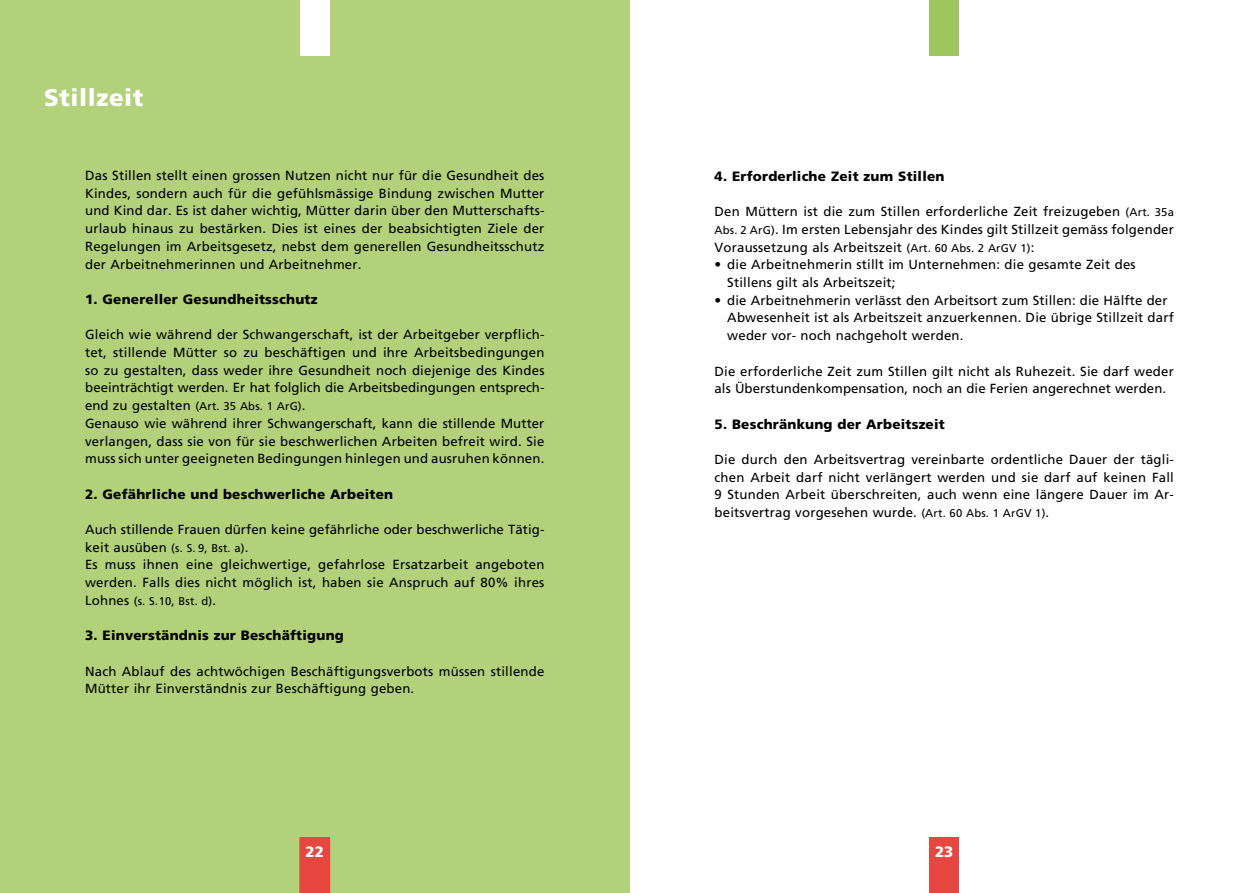
<style>
.page{position:relative;width:1259px;height:893px;background:#fff}
.page>*{position:absolute;margin:0;border:0;box-sizing:border-box;transform-origin:0 0}
.t1{font:900 24px "Frutiger";letter-spacing:.025em;color:#fff}
.t2{font:900 15px "Frutiger";color:#fff}
.t3{font:900 13.5px "Frutiger";letter-spacing:.015em;color:#000}
.t4{font:13.2px/17.7px "Frutiger";letter-spacing:.015em;color:#000;text-align:justify}
.t5{font:11.25px "Frutiger";letter-spacing:.015em;color:#000}
.s1{font-size:13.2px}
.s2{font-size:11.25px}
</style>
<div class="page">
<div style="left:0;top:0;width:629px;height:893px;background:#b3d17a"></div>
<div style="left:929px;top:838px;width:30px;height:55px;background:#e64741"></div>
<div style="left:929px;top:0;width:30px;height:55px;background:#9fc65e"></div>
<div style="left:300px;top:0;width:30px;height:55px;background:#fff"></div>
<div style="left:300px;top:837px;width:30px;height:56px;background:#e64741"></div>
<h1 class="t1" style="left:44px;top:83px;width:101px">Stillzeit</h1>
<p class="t4" style="left:85px;top:167px;width:461px">Das Stillen stellt einen grossen Nutzen nicht nur für die Gesundheit des Kindes, sondern auch für die gefühlsmässige Bindung zwischen Mutter und Kind dar. Es ist daher wichtig, Mütter darin über den Mutterschafts&shy;urlaub hinaus zu bestärken. Dies ist eines der beabsichtigten Ziele der Regelungen im Arbeitsgesetz, nebst dem generellen Gesundheitsschutz der Arbeitnehmerinnen und Arbeitnehmer.</p>
<p class="t3" style="left:85px;top:291px;width:234px">1. Genereller Gesundheitsschutz</p>
<p class="t4" style="left:85px;top:326px;width:461px">Gleich wie während der Schwangerschaft, ist der Arbeitgeber verpflich&shy;tet, stillende Mütter so zu beschäftigen und ihre Arbeitsbedingungen so zu gestalten, dass weder ihre Gesundheit noch diejenige des Kindes beeinträchtigt werden. Er hat folglich die Arbeitsbedingungen entsprech-</p>
<p class="t5" style="left:85px;top:400px;width:222px"><span class="s1">end zu gestalten</span> (Art. 35 Abs. 1 ArG)<span class="s1">.</span></p>
<p class="t4" style="left:85px;top:414px;width:461px">Genauso wie während ihrer Schwangerschaft, kann die stillende Mutter verlangen, dass sie von für sie beschwerlichen Arbeiten befreit wird. Sie muss sich unter geeigneten Bedingungen hinlegen und ausruhen können.</p>
<p class="t3" style="left:85px;top:486px;width:310px">2. Gefährliche und beschwerliche Arbeiten</p>
<p class="t4" style="left:85px;top:521px;width:461px">Auch stillende Frauen dürfen keine gefährliche oder beschwerliche Tätig-</p>
<p class="t5" style="left:85px;top:541px;width:165px"><span class="s1">keit ausüben</span> (s. S. 9, Bst. a)<span class="s1">.</span></p>
<p class="t4" style="left:85px;top:556px;width:461px">Es muss ihnen eine gleichwertige, gefahrlose Ersatzarbeit angeboten werden. Falls dies nicht möglich ist, haben sie Anspruch auf 80% ihres</p>
<p class="t5" style="left:85px;top:594px;width:133px"><span class="s1">Lohnes</span> (s. S.10, Bst. d)<span class="s1">.</span></p>
<p class="t3" style="left:85px;top:627px;width:260px">3. Einverständnis zur Beschäftigung</p>
<p class="t4" style="left:85px;top:662px;width:461px">Nach Ablauf des achtwöchigen Beschäftigungsverbots müssen stillende<br>Mütter ihr Einverständnis zur Beschäftigung geben.</p>
<p class="t2" style="left:305px;top:843px;width:20px">22</p>
<p class="t3" style="left:714px;top:168px;width:231px">4. Erforderliche Zeit zum Stillen</p>
<p class="t4" style="left:714px;top:203px;width:461px">Den Müttern ist die zum Stillen erforderliche Zeit freizugeben <span class="s2">(Art. 35a</span></p>
<p class="t4" style="left:714px;top:221px;width:461px"><span class="s2">Abs. 2 ArG)</span>. Im ersten Lebensjahr des Kindes gilt Stillzeit gemäss folgender</p>
<p class="t4" style="left:714px;top:238px;width:321px">Voraussetzung als Arbeitszeit <span class="s2">(Art. 60 Abs. 2 ArGV 1)</span>:</p>
<p class="t4" style="left:727px;top:256px;width:410px">die Arbeitnehmerin stillt im Unternehmen: die gesamte Zeit des</p>
<p class="t4" style="left:727px;top:274px;width:170px">Stillens gilt als Arbeitszeit;</p>
<p class="t4" style="left:727px;top:291px;width:442px">die Arbeitnehmerin verlässt den Arbeitsort zum Stillen: die Hälfte der</p>
<p class="t4" style="left:727px;top:309px;width:448px">Abwesenheit ist als Arbeitszeit anzuerkennen. Die übrige Stillzeit darf</p>
<p class="t4" style="left:727px;top:327px;width:238px">weder vor- noch nachgeholt werden.</p>
<p class="t4" style="left:714px;top:362px;width:461px">Die erforderliche Zeit zum Stillen gilt nicht als Ruhezeit. Sie darf weder als Überstundenkompensation, noch an die Ferien angerechnet werden.</p>
<p class="t3" style="left:714px;top:416px;width:232px">5. Beschränkung der Arbeitszeit</p>
<p class="t4" style="left:714px;top:451px;width:461px">Die durch den Arbeitsvertrag vereinbarte ordentliche Dauer der tägli&shy;chen Arbeit darf nicht verlängert werden und sie darf auf keinen Fall 9 Stunden Arbeit überschreiten, auch wenn eine längere Dauer im Ar&shy;beitsvertrag vorgesehen wurde. <span class="s2">(Art. 60 Abs. 1 ArGV 1)</span>.</p>
<p class="t2" style="left:935px;top:843px;width:20px">23</p>
</div>
